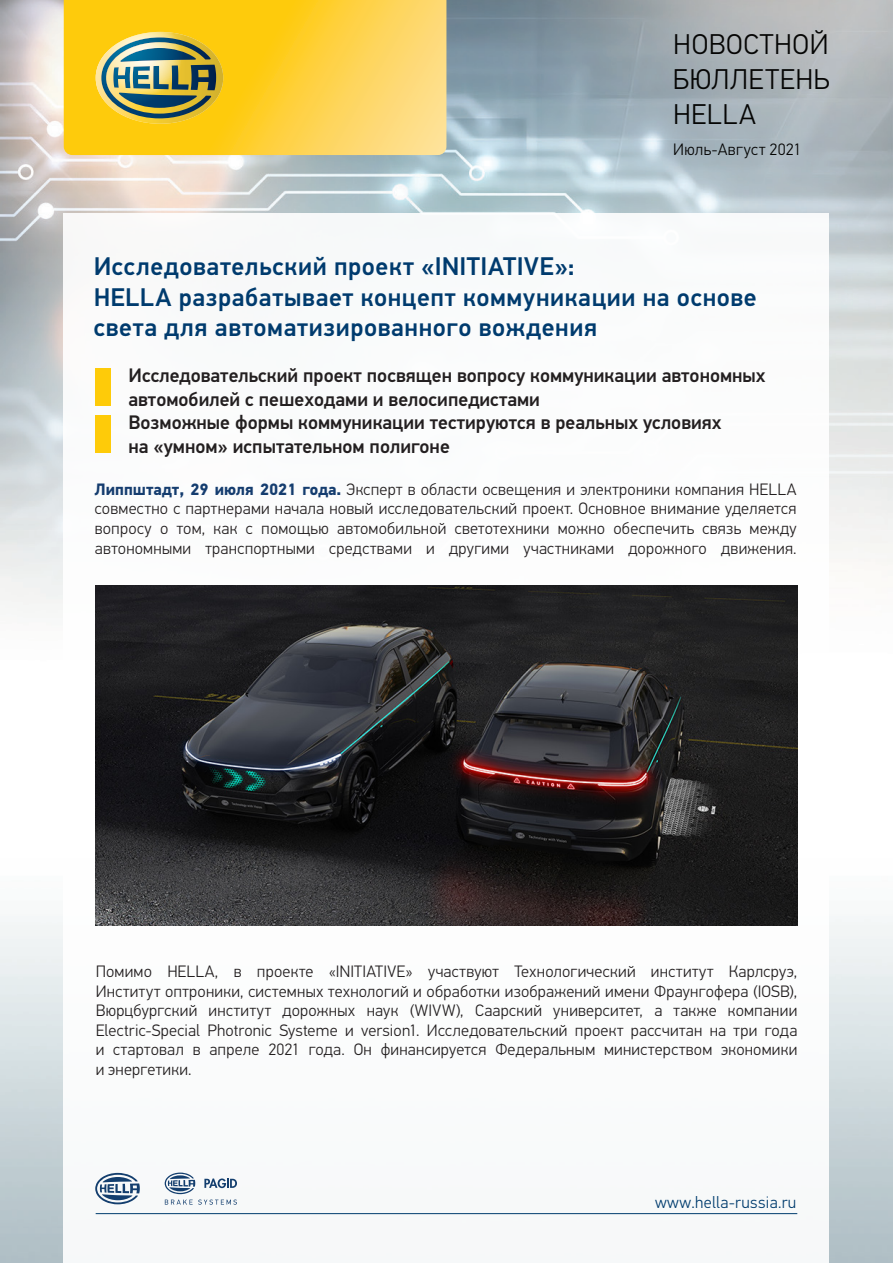
<style>
.page{position:relative;width:893px;height:1263px;background:#fff}
.page>*{position:absolute;margin:0;border:0;box-sizing:border-box;transform-origin:0 0}
.t1{font:300 28.5px/35.2px "Hella DIN Universal";letter-spacing:.015em;color:#050504;text-align:justify}
.t2{font:500 25.5px/30.6px "Hella DIN Universal";letter-spacing:.025em;color:#003b6e}
.t3{font:500 19.5px/23.4px "Hella DIN Universal";color:#231f20}
.t4{font:300 16.5px/19.6px "Hella DIN Universal";letter-spacing:.015em;color:#231f20;text-align:justify}
.t5{font:300 16.5px "Hella DIN Universal";letter-spacing:.02em;color:#003c6e}
.t6{font:300 16.5px "Hella DIN Universal";letter-spacing:.02em;color:#050504}
.s1{font-weight:700;color:#153d6f}
</style>
<div class="page">
<img style="left:0;top:0;width:893px;height:1263px">
<div style="left:64px;top:213px;width:765px;height:1050px;background:#fff"></div>
<svg style="left:64px;top:0;width:382px;height:155px;background:#fed037"></svg>
<svg style="left:101px;top:37px;width:115px;height:81px"></svg>
<img style="left:96px;top:32px;width:127px;height:92px;border-radius:50%">
<div style="left:95px;top:369px;width:16px;height:37px;background:#fecb09"></div>
<div style="left:95px;top:416px;width:16px;height:37px;background:#fecb09"></div>
<hr style="left:96px;top:1213px;width:701px;height:1px;background:#003c6e">
<svg style="left:165px;top:1172px;width:72px;height:33px"></svg>
<svg style="left:95px;top:1173px;width:45px;height:31px"></svg>
<img style="left:96px;top:586px;width:701px;height:339px">
<h1 class="t1" style="left:673px;top:28px;width:158px">НОВОСТНОЙ БЮЛЛЕТЕНЬ HELLA</h1>
<p class="t6" style="left:673px;top:139px;width:130px">Июль-Август 2021</p>
<h2 class="t2" style="left:94px;top:253px;width:665px">Исследовательский проект «INITIATIVE»:<br>HELLA разрабатывает концепт коммуникации на основе света для автоматизированного вождения</h2>
<p class="t3" style="left:128px;top:366px;width:639px">Исследовательский проект посвящен вопросу коммуникации автономных автомобилей с пешеходами и велосипедистами<br>Возможные формы коммуникации тестируются в реальных условиях<br>на «умном» испытательном полигоне</p>
<p class="t4" style="left:95px;top:480px;width:703px"><span class="s1">Липпштадт, 29 июля 2021 года.</span> Эксперт в области освещения и электроники компания HELLA совместно с партнерами начала новый исследовательский проект. Основное внимание уделяется вопросу о том, как с помощью автомобильной светотехники можно обеспечить связь между автономными транспортными средствами и другими участниками дорожного движения.</p>
<p class="t4" style="left:96px;top:963px;width:703px">Помимо HELLA, в проекте «INITIATIVE» участвуют Технологический институт Карлсруэ, Институт оптроники, системных технологий и обработки изображений имени Фраунгофера (IOSB), Вюрцбургский институт дорожных наук (WIVW), Саарский университет, а также компании Electric-Special Photronic Systeme и version1. Исследовательский проект рассчитан на три года и стартовал в апреле 2021 года. Он финансируется Федеральным министерством экономики и энергетики.</p>
<p class="t5" style="left:655px;top:1192px;width:143px">www.hella-russia.ru</p>
</div>
